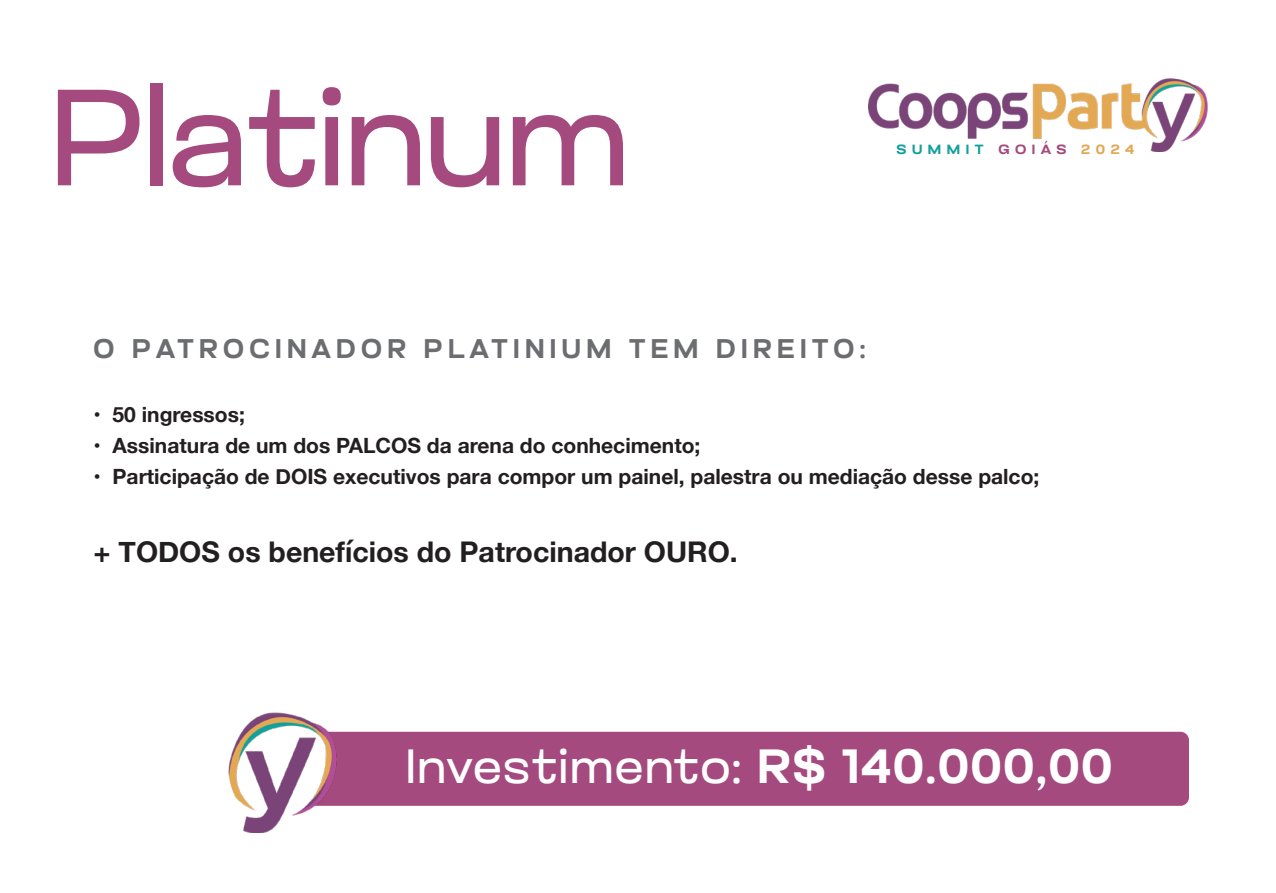
<style>
.page{position:relative;width:1276px;height:893px;background:#fff}
.page>*{position:absolute;margin:0;border:0;box-sizing:border-box;transform-origin:0 0}
.t1{font:300 136.5px "Glancyr";color:#a44a7f}
.t2{font:300 48px "Glancyr";letter-spacing:.04em;color:#fff}
.t3{font:700 28.5px "Helvetica Neue";color:#231f20}
.t4{font:500 27px "Glancyr";letter-spacing:.2em;color:#6c6d70}
.t5{font:700 21px "Helvetica Neue";color:#231f20}
.t6{font:500 13.35px "Glancyr";letter-spacing:.38em;color:#13a09c;scale:1.09 1}
.s1{color:#a44a7f}
.s2{color:#e2a854}
.s3{font-weight:500}
</style>
<div class="page">
<div style="left:308px;top:732px;width:881px;height:74px;background:#a44a7f;border-radius:9px"></div>
<img style="left:228px;top:712px;width:113px;height:120px">
<svg style="left:228px;top:772px;width:7px;height:31px"></svg>
<img style="left:868px;top:78px;width:340px;height:74px">
<p class="t1" style="left:51px;top:47px;width:579px">Platinum</p>
<p class="t6" style="left:896px;top:140px;width:219px">SUMMIT <span class="s1">GOIÁS</span> <span class="s2">2024</span></p>
<p class="t4" style="left:94px;top:331px;width:773px">O PATROCINADOR PLATINIUM TEM DIREITO:</p>
<p class="t5" style="left:94px;top:398px;width:153px">• 50 ingressos;</p>
<p class="t5" style="left:94px;top:429px;width:608px">• Assinatura de um dos PALCOS da arena do conhecimento;</p>
<p class="t5" style="left:94px;top:460px;width:947px">• Participação de DOIS executivos para compor um painel, palestra ou mediação desse palco;</p>
<p class="t3" style="left:94px;top:529px;width:646px">+ TODOS os benefícios do Patrocinador OURO.</p>
<p class="t2" style="left:406px;top:734px;width:707px">Investimento: <span class="s3">R$ 140.000,00</span></p>
</div>
